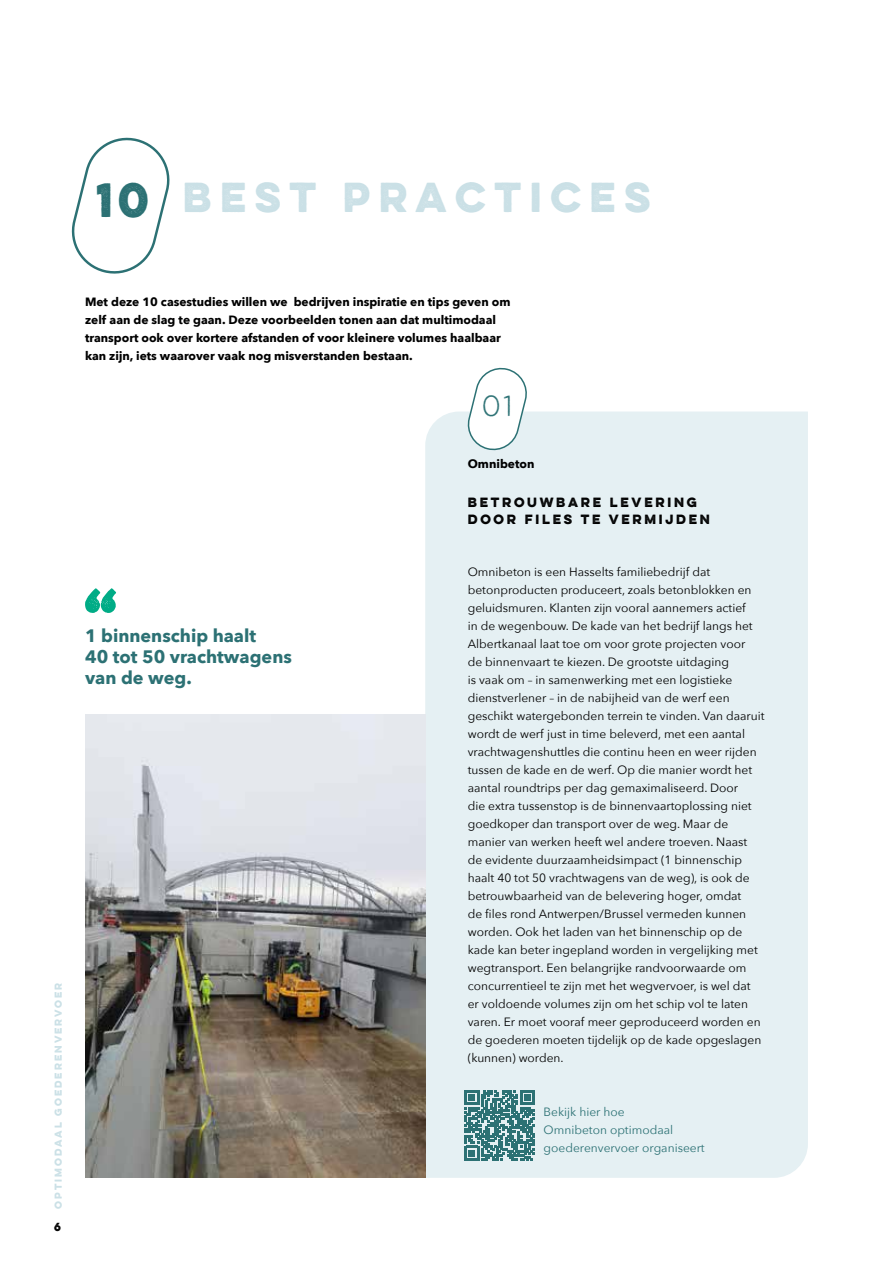
<style>
.page{position:relative;width:893px;height:1263px;background:#fff}
.page>*{position:absolute;margin:0;border:0;box-sizing:border-box;transform-origin:0 0}
.t1{font:700 37.5px "Lulo One";color:#cae0e6}
.t2{font:26.1px "Lulo One";color:#2c7174}
.t3{font:700 18px/21px "Avenir Next";color:#2c7174}
.t4{font:12px/18px "Avenir Next";color:#000}
.t5{font:700 12px/18px "Avenir Next";color:#000}
.t6{font:12px/18px "Avenir Next";color:#2c7174}
.t7{font:700 12px/16.5px "Lulo One";color:#000}
.t8{font:700 10.5px "Lulo One";color:#000}
.t9{font:700 9px "Lulo One";color:#cae0e6}
.s1{font-size:43.2px;color:#2c7174}
</style>
<div class="page">
<div style="left:425px;top:411px;width:383px;height:767px;background:#e5f0f3"></div>
<svg style="left:464px;top:367px;width:67px;height:87px"></svg>
<svg style="left:71px;top:137px;width:99px;height:137px"></svg>
<img style="left:85px;top:714px;width:340px;height:463px">
<svg style="left:85px;top:588px;width:31px;height:25px"></svg>
<svg style="left:464px;top:1090px;width:71px;height:71px"></svg>
<h1 class="t1" style="left:96px;top:174px;width:565px"><span class="s1">10</span> BEST PRACTICES</h1>
<p class="t9" style="left:54px;top:1209px;width:230px;rotate:-90deg">OPTIMODAAL GOEDERENVERVOER</p>
<p class="t8" style="left:54px;top:1220px;width:11px">6</p>
<p class="t5" style="left:85px;top:293px;width:427px">Met deze 10 casestudies willen we bedr椀樀ven inspiratie en tips geven om zelf aan de slag te gaan. Deze voorbeelden tonen aan dat multimodaal transport ook over kortere afstanden of voor kleinere volumes haalbaar kan z椀樀n, iets waarover vaak nog misverstanden bestaan.</p>
<h2 class="t2" style="left:482px;top:390px;width:37px">01</h2>
<h3 class="t3" style="left:85px;top:625px;width:208px">1 binnenschip haalt<br>40 tot 50 vrachtwagens van de weg.</h3>
<p class="t5" style="left:468px;top:456px;width:68px">Omnibeton</p>
<p class="t7" style="left:468px;top:494px;width:246px">BETROUWBARE LEVERING<br>DOOR FILES TE VERMIJDEN</p>
<p class="t4" style="left:468px;top:562px;width:298px">Omnibeton is een Hasselts familiebedr椀樀f dat betonproducten produceert, zoals betonblokken en geluidsmuren. Klanten z椀樀n vooral aannemers actief<br>in de wegenbouw. De kade van het bedr椀樀f langs het Albertkanaal laat toe om voor grote projecten voor<br>de binnenvaart te kiezen. De grootste uitdaging<br>is vaak om – in samenwerking met een logistieke dienstverlener – in de nab椀樀heid van de werf een geschikt watergebonden terrein te vinden. Van daaruit wordt de werf just in time beleverd, met een aantal vrachtwagenshuttles die continu heen en weer r椀樀den tussen de kade en de werf. Op die manier wordt het aantal roundtrips per dag gemaximaliseerd. Door<br>die extra tussenstop is de binnenvaartoplossing niet goedkoper dan transport over de weg. Maar de manier van werken heeft wel andere troeven. Naast de evidente duurzaamheidsimpact (1 binnenschip haalt 40 tot 50 vrachtwagens van de weg), is ook de betrouwbaarheid van de belevering hoger, omdat<br>de 昀椀les rond Antwerpen/Brussel vermeden kunnen worden. Ook het laden van het binnenschip op de kade kan beter ingepland worden in vergel椀樀king met wegtransport. Een belangr椀樀ke randvoorwaarde om concurrentieel te z椀樀n met het wegvervoer, is wel dat er voldoende volumes z椀樀n om het schip vol te laten varen. Er moet vooraf meer geproduceerd worden en de goederen moeten t椀樀del椀樀k op de kade opgeslagen (kunnen) worden.</p>
<p class="t6" style="left:544px;top:1102px;width:163px">Bek椀樀k hier hoe<br>Omnibeton optimodaal goederenvervoer organiseert</p>
</div>
